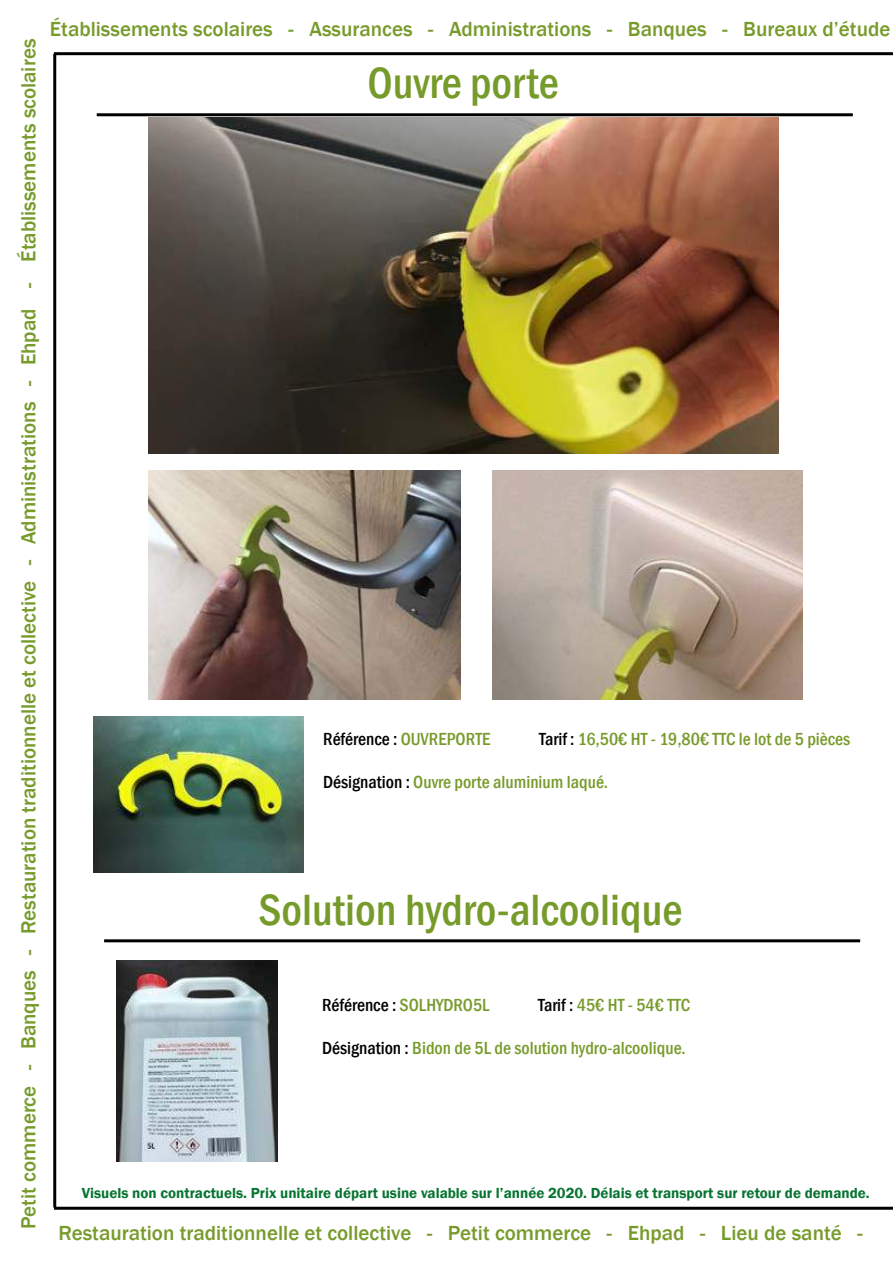
<style>
.page{position:relative;width:893px;height:1263px;background:#fff}
.page>*{position:absolute;margin:0;border:0;box-sizing:border-box;transform-origin:0 0}
.t1{font:500 condensed 45px "Franklin Gothic";color:#779b2b}
.t2{font:500 21px "Franklin Gothic";color:#779b2b}
.t3{font:500 condensed 18px "Franklin Gothic";color:#779b2b}
.t4{font:500 condensed 18px "Franklin Gothic";color:#000}
.t5{font:600 15px "Franklin Gothic";color:#077432}
.s1{color:#779b2b}
.s2{color:#010202}
.s3{color:#000}
</style>
<div class="page">
<hr style="left:54px;top:1207px;width:839px;height:3px;background:#000">
<hr style="left:54px;top:52px;width:839px;height:3px;background:#000">
<hr style="left:53px;top:54px;width:3px;height:1153px;background:#000">
<hr style="left:97px;top:113px;width:756px;height:3px;background:#000">
<img style="left:93px;top:716px;width:210px;height:157px">
<img style="left:149px;top:117px;width:629px;height:337px">
<img style="left:149px;top:470px;width:311px;height:229px">
<img style="left:492px;top:470px;width:311px;height:229px">
<hr style="left:104px;top:939px;width:756px;height:3px;background:#000">
<img style="left:117px;top:960px;width:160px;height:201px">
<p class="t2" style="left:16px;top:1229px;width:1191px;rotate:-90deg">Petit commerce - Banques - Restauration traditionnelle et collective - Administrations - Ehpad - Établissements scolaires</p>
<p class="t2" style="left:50px;top:16px;width:842px">Établissements scolaires - Assurances - Administrations - Banques - Bureaux d’étude</p>
<h1 class="t1" style="left:367px;top:54px;width:193px">Ouvre porte</h1>
<p class="t4" style="left:323px;top:727px;width:169px">Référence : <span class="s1">OUVREPORTE</span></p>
<p class="t3" style="left:539px;top:727px;width:313px"><span class="s2">Tarif :</span> 16,50€ HT - 19,80€ TTC le lot de 5 pièces</p>
<p class="t3" style="left:323px;top:770px;width:287px"><span class="s3">Désignation :</span> Ouvre porte aluminium laqué.</p>
<h1 class="t1" style="left:259px;top:880px;width:425px">Solution hydro-alcoolique</h1>
<p class="t4" style="left:322px;top:993px;width:169px">Référence : <span class="s1">SOLHYDRO5L</span></p>
<p class="t3" style="left:538px;top:993px;width:154px"><span class="s2">Tarif :</span> 45€ HT - 54€ TTC</p>
<p class="t3" style="left:322px;top:1036px;width:365px"><span class="s3">Désignation :</span> Bidon de 5L de solution hydro-alcoolique.</p>
<p class="t5" style="left:82px;top:1183px;width:789px">Visuels non contractuels. Prix unitaire départ usine valable sur l’année 2020. Délais et transport sur retour de demande.</p>
<p class="t2" style="left:58px;top:1220px;width:806px">Restauration traditionnelle et collective - Petit commerce - Ehpad - Lieu de santé -</p>
</div>
